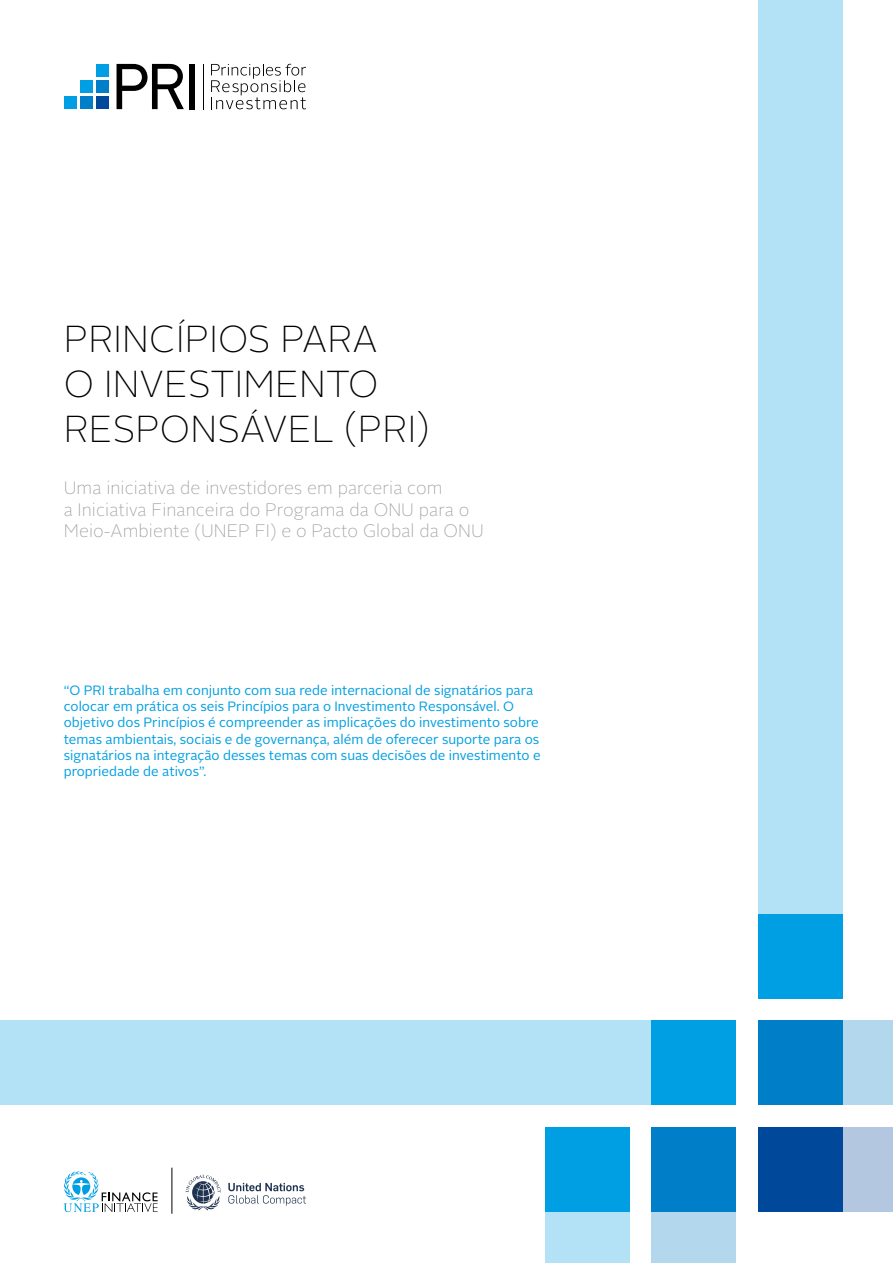
<style>
.page{position:relative;width:893px;height:1263px;background:#fff}
.page>*{position:absolute;margin:0;border:0;box-sizing:border-box;transform-origin:0 0}
.t1{font:100 37.5px/45px "Alright Sans";letter-spacing:.005em;color:#000}
.t2{font:100 18px/21.6px "Alright Sans";letter-spacing:.005em;color:#9d9d9c}
.t3{font:13.5px/16.2px "Alright Sans";color:#009fe3}
</style>
<div class="page">
<div style="left:96px;top:64px;width:13px;height:13px;background:#009fe3"></div>
<div style="left:96px;top:80px;width:13px;height:13px;background:#007ec7"></div>
<div style="left:96px;top:96px;width:13px;height:13px;background:#00489a"></div>
<div style="left:80px;top:80px;width:13px;height:13px;background:#009fe3"></div>
<div style="left:80px;top:96px;width:13px;height:13px;background:#007ec7"></div>
<div style="left:64px;top:96px;width:13px;height:13px;background:#009fe3"></div>
<svg style="left:117px;top:64px;width:67px;height:45px"></svg>
<div style="left:190px;top:64px;width:5px;height:45px;background:#000"></div>
<hr style="left:203px;top:64px;width:1px;height:45px;background:#000">
<svg style="left:211px;top:64px;width:95px;height:45px"></svg>
<div style="left:758px;top:0;width:85px;height:998px;background:#b3e2f6"></div>
<div style="left:758px;top:1020px;width:135px;height:85px;background:#b3d8ee"></div>
<div style="left:758px;top:1127px;width:135px;height:85px;background:#b3c8e0"></div>
<div style="left:0;top:1020px;width:736px;height:85px;background:#b3e2f6"></div>
<div style="left:652px;top:1127px;width:84px;height:136px;background:#b3d8ee"></div>
<div style="left:545px;top:1127px;width:85px;height:136px;background:#b3e2f6"></div>
<div style="left:758px;top:1020px;width:85px;height:85px;background:#007ec7"></div>
<div style="left:758px;top:914px;width:85px;height:84px;background:#009fe3"></div>
<div style="left:651px;top:1020px;width:85px;height:85px;background:#009fe3"></div>
<div style="left:652px;top:1127px;width:84px;height:85px;background:#007ec7"></div>
<div style="left:545px;top:1127px;width:85px;height:85px;background:#009fe3"></div>
<div style="left:758px;top:1127px;width:85px;height:85px;background:#00489a"></div>
<hr style="left:172px;top:1168px;width:1px;height:46px;background:#000">
<svg style="left:64px;top:1171px;width:94px;height:41px"></svg>
<svg style="left:186px;top:1175px;width:120px;height:35px"></svg>
<h1 class="t1" style="left:64px;top:317px;width:367px">PRINCÍPIOS PARA<br>O INVESTIMENTO<br>RESPONSÁVEL (PRI)</h1>
<h2 class="t2" style="left:64px;top:477px;width:422px">Uma iniciativa de investidores em parceria com<br>a Iniciativa Financeira do Programa da ONU para o<br>Meio-Ambiente (UNEP FI) e o Pacto Global da ONU</h2>
<p class="t3" style="left:64px;top:682px;width:478px">“O PRI trabalha em conjunto com sua rede internacional de signatários para colocar em prática os seis Princípios para o Investimento Responsável. O objetivo dos Princípios é compreender as implicações do investimento sobre temas ambientais, sociais e de governança, além de oferecer suporte para os signatários na integração desses temas com suas decisões de investimento e propriedade de ativos”.</p>
</div>
